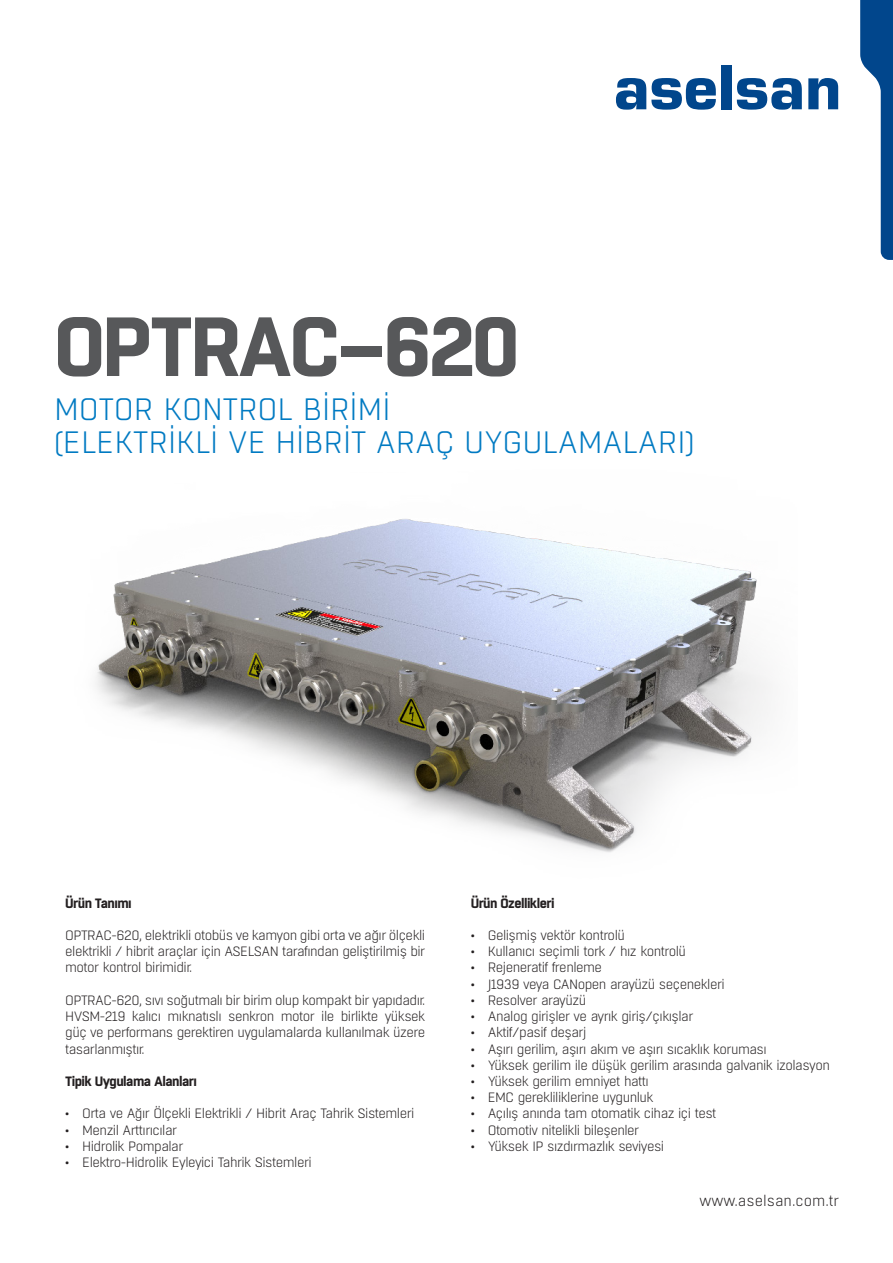
<style>
.page{position:relative;width:893px;height:1263px;background:#fff}
.page>*{position:absolute;margin:0;border:0;box-sizing:border-box;transform-origin:0 0}
.t1{font:700 83.55px "Boxed";letter-spacing:-.04em;color:#57585a}
.t2{font:300 30.9px "Boxed";letter-spacing:-.005em;color:#007ac2}
.t3{font:300 15px "Boxed";color:#231f20}
.t4{font:300 13.5px/16.2px "Boxed";letter-spacing:-.04em;color:#231f20;text-align:justify}
.t5{font:700 13.5px "Boxed";letter-spacing:-.04em;color:#231f20}
</style>
<div class="page">
<svg style="left:616px;top:78px;width:100px;height:32px"></svg>
<div style="left:721px;top:65px;width:10px;height:44px;background:#01468c"></div>
<svg style="left:737px;top:78px;width:65px;height:32px"></svg>
<svg style="left:808px;top:78px;width:30px;height:31px"></svg>
<svg style="left:860px;top:0;width:33px;height:260px"></svg>
<img style="left:95px;top:519px;width:678px;height:334px">
<p class="t1" style="left:54px;top:291px;width:467px">OPTRAC–620</p>
<p class="t2" style="left:54px;top:390px;width:338px">MOTOR KONTROL BIRIMI</p>
<p class="t2" style="left:54px;top:423px;width:642px">(ELEKTRIKLI VE HIBRIT ARAÇ UYGULAMALARI)</p>
<p class="t5" style="left:65px;top:894px;width:68px">Ürün Tanımı</p>
<p class="t4" style="left:65px;top:927px;width:362px">OPTRAC-620, elektrikli otobüs ve kamyon gibi orta ve ağır ölçekli elektrikli / hibrit araçlar için ASELSAN tarafından geliştirilmiş bir motor kontrol birimidir.</p>
<p class="t4" style="left:65px;top:992px;width:362px">OPTRAC-620, sıvı soğutmalı bir birim olup kompakt bir yapıdadır.<br>HVSM-219 kalıcı mıknatıslı senkron motor ile birlikte yüksek güç ve performans gerektiren uygulamalarda kullanılmak üzere tasarlanmıştır.</p>
<p class="t5" style="left:65px;top:1072px;width:133px">Tipik Uygulama Alanları</p>
<p class="t4" style="left:65px;top:1106px;width:351px">• Orta ve Ağır Ölçekli Elektrikli / Hibrit Araç Tahrik Sistemleri</p>
<p class="t4" style="left:65px;top:1122px;width:113px">• Menzil Arttırıcılar</p>
<p class="t4" style="left:65px;top:1138px;width:120px">• Hidrolik Pompalar</p>
<p class="t4" style="left:65px;top:1154px;width:248px">• Elektro-Hidrolik Eyleyici Tahrik Sistemleri</p>
<p class="t5" style="left:471px;top:894px;width:85px">Ürün Özellikleri</p>
<p class="t4" style="left:471px;top:927px;width:156px">• Gelişmiş vektör kontrolü</p>
<p class="t4" style="left:471px;top:944px;width:217px">• Kullanıcı seçimli tork / hız kontrolü</p>
<p class="t4" style="left:471px;top:960px;width:133px">• Rejeneratif frenleme</p>
<p class="t4" style="left:471px;top:976px;width:256px">• J1939 veya CANopen arayüzü seçenekleri</p>
<p class="t4" style="left:471px;top:992px;width:117px">• Resolver arayüzü</p>
<p class="t4" style="left:471px;top:1008px;width:224px">• Analog girişler ve ayrık giriş/çıkışlar</p>
<p class="t4" style="left:471px;top:1025px;width:117px">• Aktif/pasif deşarj</p>
<p class="t4" style="left:471px;top:1041px;width:297px">• Aşırı gerilim, aşırı akım ve aşırı sıcaklık koruması</p>
<p class="t4" style="left:471px;top:1057px;width:361px">• Yüksek gerilim ile düşük gerilim arasında galvanik izolasyon</p>
<p class="t4" style="left:471px;top:1073px;width:180px">• Yüksek gerilim emniyet hattı</p>
<p class="t4" style="left:471px;top:1089px;width:184px">• EMC gerekliliklerine uygunluk</p>
<p class="t4" style="left:471px;top:1106px;width:247px">• Açılış anında tam otomatik cihaz içi test</p>
<p class="t4" style="left:471px;top:1122px;width:170px">• Otomotiv nitelikli bileşenler</p>
<p class="t4" style="left:471px;top:1138px;width:195px">• Yüksek IP sızdırmazlık seviyesi</p>
<p class="t3" style="left:700px;top:1191px;width:141px">www.aselsan.com.tr</p>
</div>
